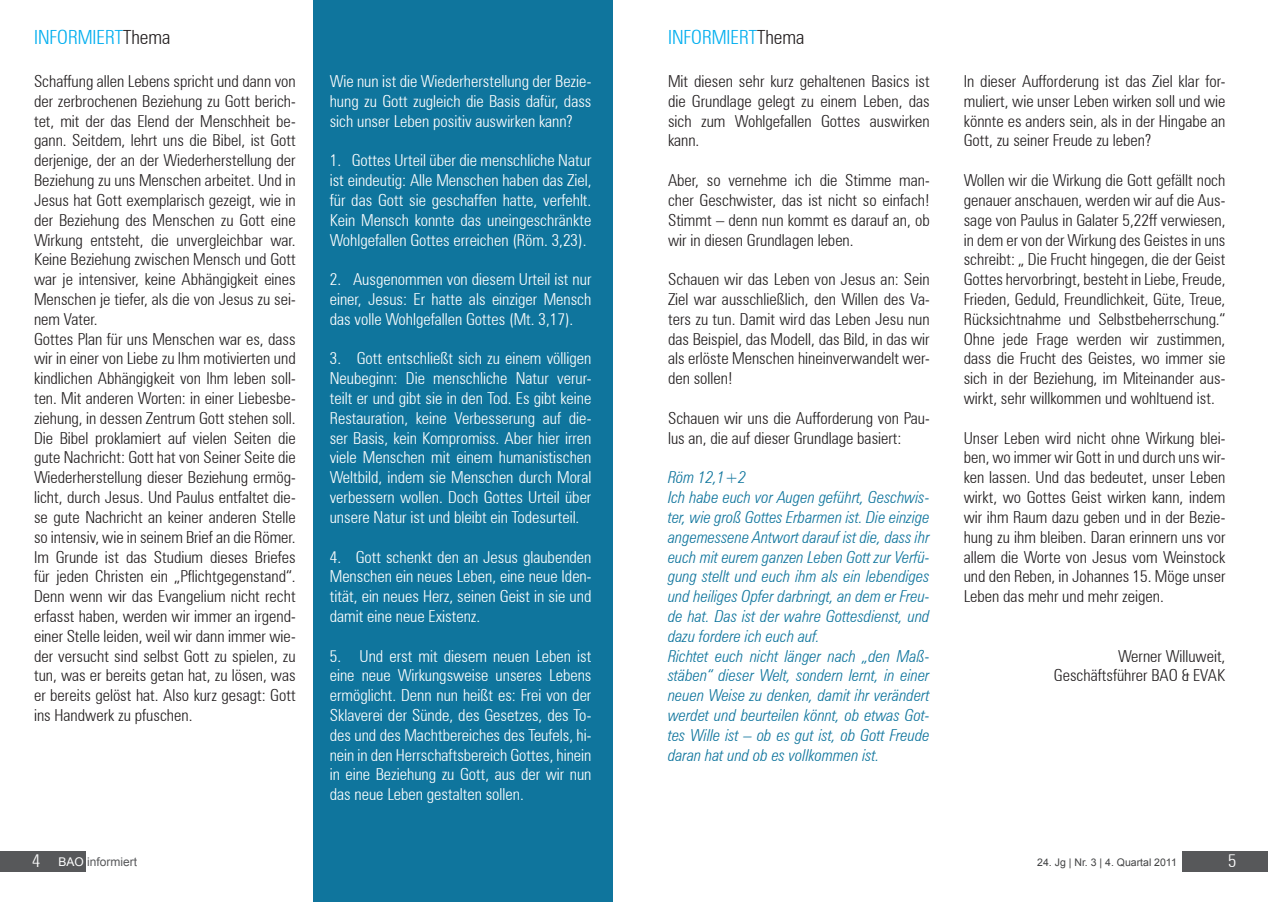
<style>
.page{position:relative;width:1268px;height:902px;background:#fff}
.page>*{position:absolute;margin:0;border:0;box-sizing:border-box;transform-origin:0 0}
.t1{font:300 condensed 19.5px "Zurich BT";color:#00aeef}
.t2{font:300 condensed 18px "Zurich BT";color:#fff}
.t3{font:300 condensed 16.5px/19.8px "Zurich BT";color:#231f20;text-align:justify}
.t4{font:300 condensed 16.5px/19.8px "Zurich BT";color:#fff;text-align:justify}
.t5{font:italic 300 condensed 16.5px/19.8px "Zurich BT";color:#0f759d}
.t6{font:12px "Arial";color:#57585a}
.t7{font:10.5px "Arial";color:#414243}
.s1{color:#231f20}
.s2{font-family:"Zurich BT";font-weight:300;font-stretch:condensed;font-size:18px;color:#fff}
.s3{color:#fff}
</style>
<div class="page">
<div style="left:0;top:850px;width:85px;height:21px;background:#57585a"></div>
<div style="left:313px;top:0;width:299px;height:901px;background:#0f759d"></div>
<div style="left:1182px;top:850px;width:85px;height:21px;background:#57585a"></div>
<p class="t1" style="left:34px;top:25px;width:138px">INFORMIERT<span class="s1">Thema</span></p>
<p class="t3" style="left:34px;top:71px;width:263px;text-align:left">Schaffung allen Lebens spricht und dann von der zerbrochenen Beziehung zu Gott berich&shy;tet, mit der das Elend der Menschheit be&shy;gann. Seitdem, lehrt uns die Bibel, ist Gott derjenige, der an der Wiederherstellung der Beziehung zu uns Menschen arbeitet. Und in Jesus hat Gott exemplarisch gezeigt, wie in der Beziehung des Menschen zu Gott eine Wirkung entsteht, die unvergleichbar war.<br>Keine Beziehung zwischen Mensch und Gott war je intensiver, keine Abhängigkeit eines Menschen je tiefer, als die von Jesus zu sei&shy;nem Vater.<br>Gottes Plan für uns Menschen war es, dass wir in einer von Liebe zu Ihm motivierten und kindlichen Abhängigkeit von Ihm leben soll&shy;ten. Mit anderen Worten: in einer Liebesbe&shy;ziehung, in dessen Zentrum Gott stehen soll.<br>Die Bibel proklamiert auf vielen Seiten die gute Nachricht: Gott hat von Seiner Seite die Wiederherstellung dieser Beziehung ermög&shy;licht, durch Jesus. Und Paulus entfaltet die&shy;se gute Nachricht an keiner anderen Stelle so intensiv, wie in seinem Brief an die Römer.<br>Im Grunde ist das Studium dieses Briefes für jeden Christen ein „Pflichtgegenstand“.<br>Denn wenn wir das Evangelium nicht recht erfasst haben, werden wir immer an irgend&shy;einer Stelle leiden, weil wir dann immer wie&shy;der versucht sind selbst Gott zu spielen, zu tun, was er bereits getan hat, zu lösen, was er bereits gelöst hat. Also kurz gesagt: Gott ins Handwerk zu pfuschen.</p>
<p class="t4" style="left:330px;top:71px;width:263px">Wie nun ist die Wiederherstellung der Bezie&shy;hung zu Gott zugleich die Basis dafür, dass sich unser Leben positiv auswirken kann?</p>
<p class="t4" style="left:330px;top:150px;width:263px">1. Gottes Urteil über die menschliche Natur ist eindeutig: Alle Menschen haben das Ziel, für das Gott sie geschaffen hatte, verfehlt.<br>Kein Mensch konnte das uneingeschränkte Wohlgefallen Gottes erreichen (Röm. 3,23).</p>
<p class="t4" style="left:330px;top:269px;width:263px">2. Ausgenommen von diesem Urteil ist nur einer, Jesus: Er hatte als einziger Mensch das volle Wohlgefallen Gottes (Mt. 3,17).</p>
<p class="t4" style="left:330px;top:348px;width:263px">3. Gott entschließt sich zu einem völligen Neubeginn: Die menschliche Natur verur&shy;teilt er und gibt sie in den Tod. Es gibt keine Restauration, keine Verbesserung auf die&shy;ser Basis, kein Kompromiss. Aber hier irren viele Menschen mit einem humanistischen Weltbild, indem sie Menschen durch Moral verbessern wollen. Doch Gottes Urteil über unsere Natur ist und bleibt ein Todesurteil.</p>
<p class="t4" style="left:330px;top:546px;width:263px">4. Gott schenkt den an Jesus glaubenden Menschen ein neues Leben, eine neue Iden&shy;tität, ein neues Herz, seinen Geist in sie und damit eine neue Existenz.</p>
<p class="t4" style="left:330px;top:645px;width:263px">5. Und erst mit diesem neuen Leben ist eine neue Wirkungsweise unseres Lebens ermöglicht. Denn nun heißt es: Frei von der Sklaverei der Sünde, des Gesetzes, des To&shy;des und des Machtbereiches des Teufels, hi&shy;nein in den Herrschaftsbereich Gottes, hinein in eine Beziehung zu Gott, aus der wir nun das neue Leben gestalten sollen.</p>
<p class="t6" style="left:32px;top:853px;width:107px"><span class="s2">4</span> <span class="s3">BAO</span> informiert</p>
<p class="t1" style="left:668px;top:25px;width:138px">INFORMIERT<span class="s1">Thema</span></p>
<p class="t3" style="left:668px;top:71px;width:263px">Mit diesen sehr kurz gehaltenen Basics ist die Grundlage gelegt zu einem Leben, das sich zum Wohlgefallen Gottes auswirken kann.</p>
<p class="t3" style="left:668px;top:170px;width:263px">Aber, so vernehme ich die Stimme man&shy;cher Geschwister, das ist nicht so einfach!<br>Stimmt – denn nun kommt es darauf an, ob wir in diesen Grundlagen leben.</p>
<p class="t3" style="left:668px;top:269px;width:263px">Schauen wir das Leben von Jesus an: Sein Ziel war ausschließlich, den Willen des Va&shy;ters zu tun. Damit wird das Leben Jesu nun das Beispiel, das Modell, das Bild, in das wir als erlöste Menschen hineinverwandelt wer&shy;den sollen!</p>
<p class="t3" style="left:668px;top:408px;width:263px">Schauen wir uns die Aufforderung von Pau&shy;lus an, die auf dieser Grundlage basiert:</p>
<p class="t5" style="left:668px;top:467px;width:263px">Röm 12,1+2<br>Ich habe euch vor Augen geführt, Geschwis&shy;ter, wie groß Gottes Erbarmen ist. Die einzige angemessene Antwort darauf ist die, dass ihr euch mit eurem ganzen Leben Gott zur Verfü&shy;gung stellt und euch ihm als ein lebendiges und heiliges Opfer darbringt, an dem er Freu&shy;de hat. Das ist der wahre Gottesdienst, und dazu fordere ich euch auf.<br>Richtet euch nicht länger nach „den Maß&shy;stäben“ dieser Welt, sondern lernt, in einer neuen Weise zu denken, damit ihr verändert werdet und beurteilen könnt, ob etwas Got&shy;tes Wille ist – ob es gut ist, ob Gott Freude daran hat und ob es vollkommen ist.</p>
<p class="t3" style="left:963px;top:71px;width:263px">In dieser Aufforderung ist das Ziel klar for&shy;muliert, wie unser Leben wirken soll und wie könnte es anders sein, als in der Hingabe an Gott, zu seiner Freude zu leben?</p>
<p class="t3" style="left:963px;top:170px;width:263px">Wollen wir die Wirkung die Gott gefällt noch genauer anschauen, werden wir auf die Aus&shy;sage von Paulus in Galater 5,22ff verwiesen, in dem er von der Wirkung des Geistes in uns schreibt: „ Die Frucht hingegen, die der Geist Gottes hervorbringt, besteht in Liebe, Freude, Frieden, Geduld, Freundlichkeit, Güte, Treue, Rücksichtnahme und Selbstbeherrschung.“ Ohne jede Frage werden wir zustimmen, dass die Frucht des Geistes, wo immer sie sich in der Beziehung, im Miteinander aus&shy;wirkt, sehr willkommen und wohltuend ist.</p>
<p class="t3" style="left:963px;top:427px;width:263px">Unser Leben wird nicht ohne Wirkung blei&shy;ben, wo immer wir Gott in und durch uns wir&shy;ken lassen. Und das bedeutet, unser Leben wirkt, wo Gottes Geist wirken kann, indem wir ihm Raum dazu geben und in der Bezie&shy;hung zu ihm bleiben. Daran erinnern uns vor allem die Worte von Jesus vom Weinstock und den Reben, in Johannes 15. Möge unser Leben das mehr und mehr zeigen.</p>
<p class="t3" style="left:1053px;top:645px;width:173px;text-align:right">Werner Willuweit,<br>Geschäftsführer BAO &amp; EVAK</p>
<p class="t7" style="left:1036px;top:855px;width:141px">24. Jg | Nr. 3 | 4. Quartal 2011</p>
<p class="t2" style="left:1227px;top:849px;width:10px">5</p>
</div>
